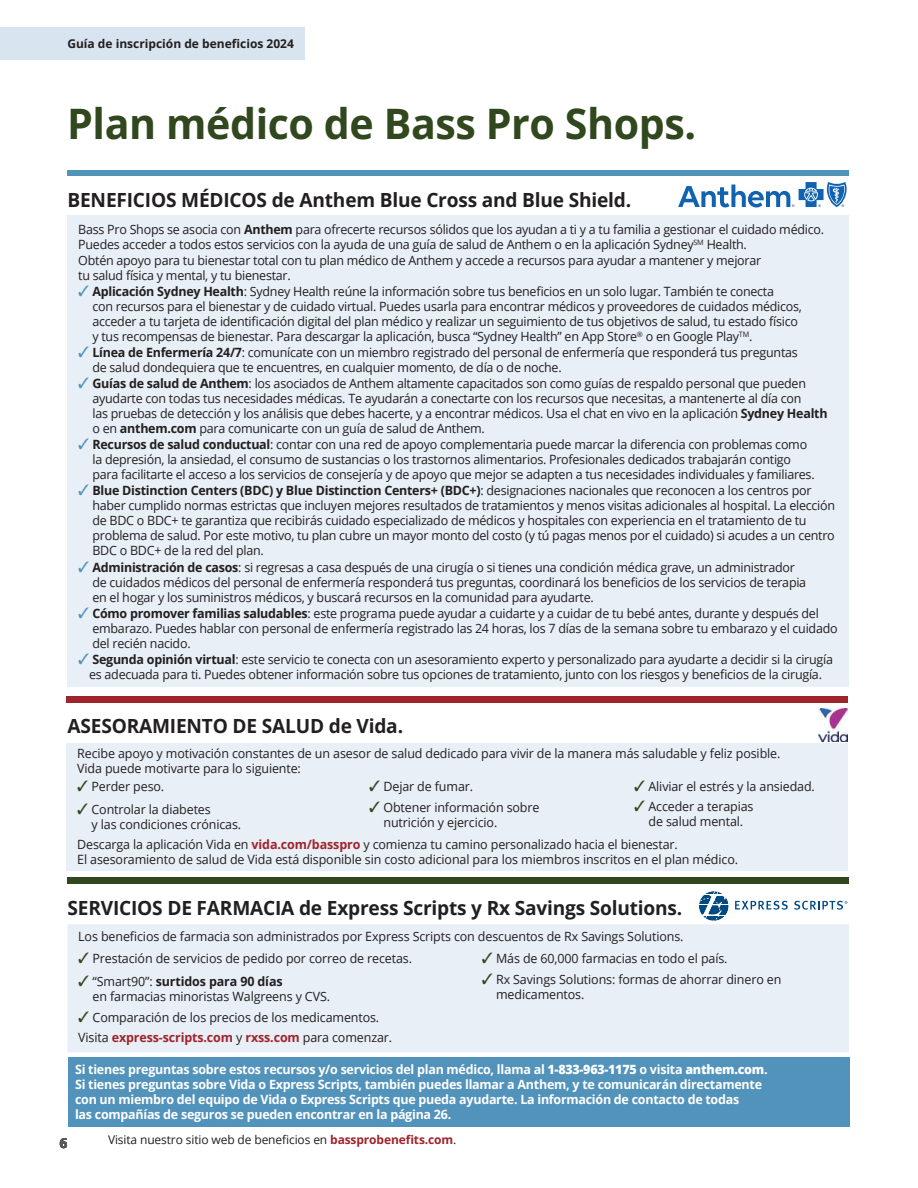
<style>
.page{position:relative;width:918px;height:1188px;background:#fff}
.page>*{position:absolute;margin:0;border:0;box-sizing:border-box;transform-origin:0 0}
.t1{font:700 42px "Open Sans";letter-spacing:-.01em;color:#31471e}
.t2{font:700 19.5px "Open Sans";letter-spacing:-.01em;color:#221f1f}
.t3{font:700 13.5px "Open Sans";color:#57585a}
.t4{font:12.75px/15px "Open Sans";letter-spacing:-.02em;color:#221f1f}
.t5{font:700 12.75px/15px "Open Sans";letter-spacing:-.02em;color:#fff}
.t6{font:12px "Open Sans";letter-spacing:-.01em;color:#221f1f}
.t7{font:700 12px "Open Sans";color:#221f1f}
.s1{font-weight:700}
.s2{color:#5293bc}
.s3{color:#31471e}
.s4{font-weight:700;color:#a0242b}
.s5{font-weight:800}
</style>
<div class="page">
<div style="left:68px;top:170px;width:781px;height:5px;background:#5293bc"></div>
<div style="left:68px;top:216px;width:781px;height:474px;background:#e8eff6"></div>
<div style="left:68px;top:687px;width:781px;height:6px;background:#fff"></div>
<svg style="left:678px;top:182px;width:169px;height:25px"></svg>
<img style="left:819px;top:709px;width:28px;height:33px">
<div style="left:66px;top:696px;width:782px;height:7px;background:#a0242b"></div>
<div style="left:66px;top:744px;width:782px;height:127px;background:#e8eff6"></div>
<svg style="left:735px;top:901px;width:53px;height:9px"></svg>
<svg style="left:794px;top:901px;width:53px;height:9px"></svg>
<svg style="left:699px;top:891px;width:30px;height:30px"></svg>
<div style="left:0;top:27px;width:305px;height:32px;background:#d8e4ef"></div>
<div style="left:68px;top:877px;width:781px;height:7px;background:#31471e"></div>
<div style="left:68px;top:924px;width:781px;height:128px;background:#e8eff6"></div>
<div style="left:68px;top:1057px;width:781px;height:69px;background:#5293bc"></div>
<p class="t7" style="left:67px;top:35px;width:228px">Guía de inscripción de bene昀椀cios 2024</p>
<h1 class="t1" style="left:67px;top:95px;width:631px">Plan médico de Bass Pro Shops.</h1>
<h2 class="t2" style="left:68px;top:187px;width:565px">BENEFICIOS MÉDICOS de Anthem Blue Cross and Blue Shield.</h2>
<p class="t4" style="left:78px;top:221px;width:747px">Bass Pro Shops se asocia con <span class="s1">Anthem</span> para ofrecerte recursos sólidos que los ayudan a ti y a tu familia a gestionar el cuidado médico.<br>Puedes acceder a todos estos servicios con la ayuda de una guía de salud de Anthem o en la aplicación Sydney<sup>SM</sup> Health.<br>Obtén apoyo para tu bienestar total con tu plan médico de Anthem y accede a recursos para ayudar a mantener y mejorar<br>tu salud física y mental, y tu bienestar.</p>
<p class="t4" style="left:92px;top:284px;width:711px;text-indent:-14px"><span class="s2">✓</span> <span class="s1">Aplicación Sydney Health</span>: Sydney Health reúne la información sobre tus bene昀椀cios en un solo lugar. También te conecta<br>con recursos para el bienestar y de cuidado virtual. Puedes usarla para encontrar médicos y proveedores de cuidados médicos, acceder a tu tarjeta de identi昀椀cación digital del plan médico y realizar un seguimiento de tus objetivos de salud, tu estado físico y tus recompensas de bienestar. Para descargar la aplicación, busca “Sydney Health” en App Store<sup>®</sup> o en Google Play<sup>TM</sup>.</p>
<p class="t4" style="left:92px;top:345px;width:707px;text-indent:-14px"><span class="s2">✓</span> <span class="s1">Línea de Enfermería 24/7</span>: comunícate con un miembro registrado del personal de enfermería que responderá tus preguntas de salud dondequiera que te encuentres, en cualquier momento, de día o de noche.</p>
<p class="t4" style="left:92px;top:376px;width:737px;text-indent:-14px"><span class="s2">✓</span> <span class="s1">Guías de salud de Anthem</span>: los asociados de Anthem altamente capacitados son como guías de respaldo personal que pueden ayudarte con todas tus necesidades médicas. Te ayudarán a conectarte con los recursos que necesitas, a mantenerte al día con<br>las pruebas de detección y los análisis que debes hacerte, y a encontrar médicos. Usa el chat en vivo en la aplicación <span class="s1">Sydney Health </span>o en <span class="s1">anthem.com</span> para comunicarte con un guía de salud de Anthem.</p>
<p class="t4" style="left:92px;top:437px;width:724px;text-indent:-14px"><span class="s2">✓</span> <span class="s1">Recursos de salud conductual</span>: contar con una red de apoyo complementaria puede marcar la diferencia con problemas como la depresión, la ansiedad, el consumo de sustancias o los trastornos alimentarios. Profesionales dedicados trabajarán contigo para facilitarte el acceso a los servicios de consejería y de apoyo que mejor se adapten a tus necesidades individuales y familiares.</p>
<p class="t4" style="left:92px;top:483px;width:744px;text-indent:-14px"><span class="s2">✓</span> <span class="s1">Blue Distinction Centers (BDC) y Blue Distinction Centers+ (BDC+)</span>: designaciones nacionales que reconocen a los centros por haber cumplido normas estrictas que incluyen mejores resultados de tratamientos y menos visitas adicionales al hospital. La elección de BDC o BDC+ te garantiza que recibirás cuidado especializado de médicos y hospitales con experiencia en el tratamiento de tu problema de salud. Por este motivo, tu plan cubre un mayor monto del costo (y tú pagas menos por el cuidado) si acudes a un centro BDC o BDC+ de la red del plan.</p>
<p class="t4" style="left:92px;top:559px;width:715px;text-indent:-14px"><span class="s2">✓</span> <span class="s1">Administración de casos</span>: si regresas a casa después de una cirugía o si tienes una condición médica grave, un administrador de cuidados médicos del personal de enfermería responderá tus preguntas, coordinará los bene昀椀cios de los servicios de terapia en el hogar y los suministros médicos, y buscará recursos en la comunidad para ayudarte.</p>
<p class="t4" style="left:92px;top:605px;width:747px;text-indent:-14px"><span class="s2">✓</span> <span class="s1">Cómo promover familias saludables</span>: este programa puede ayudar a cuidarte y a cuidar de tu bebé antes, durante y después del embarazo. Puedes hablar con personal de enfermería registrado las 24 horas, los 7 días de la semana sobre tu embarazo y el cuidado del recién nacido.</p>
<p class="t4" style="left:78px;top:651px;width:756px;text-align:center"><span class="s2">✓</span> <span class="s1">Segunda opinión virtual</span>: este servicio te conecta con un asesoramiento experto y personalizado para ayudarte a decidir si la cirugía es adecuada para ti. Puedes obtener información sobre tus opciones de tratamiento, junto con los riesgos y bene昀椀cios de la cirugía.</p>
<h2 class="t2" style="left:68px;top:713px;width:337px">ASESORAMIENTO DE SALUD de Vida.</h2>
<p class="t4" style="left:77px;top:745px;width:705px">Recibe apoyo y motivación constantes de un asesor de salud dedicado para vivir de la manera más saludable y feliz posible.<br>Vida puede motivarte para lo siguiente:</p>
<p class="t4" style="left:77px;top:779px;width:89px"><span class="s3">✓</span> Perder peso.</p>
<p class="t4" style="left:92px;top:801px;width:151px;text-indent:-14px"><span class="s3">✓</span> Controlar la diabetes<br>y las condiciones crónicas.</p>
<p class="t4" style="left:634px;top:779px;width:182px"><span class="s3">✓</span> Aliviar el estrés y la ansiedad.</p>
<p class="t4" style="left:634px;top:798px;width:121px;text-align:center"><span class="s3">✓</span> Acceder a terapias de salud mental.</p>
<p class="t4" style="left:77px;top:836px;width:662px">Descarga la aplicación Vida en <span class="s4">vida.com/basspro</span> y comienza tu camino personalizado hacia el bienestar.<br>El asesoramiento de salud de Vida está disponible sin costo adicional para los miembros inscritos en el plan médico.</p>
<p class="t4" style="left:369px;top:779px;width:105px"><span class="s3">✓</span> Dejar de fumar.</p>
<p class="t4" style="left:383px;top:800px;width:157px;text-indent:-14px"><span class="s3">✓</span> Obtener información sobre nutrición y ejercicio.</p>
<h2 class="t2" style="left:68px;top:895px;width:616px">SERVICIOS DE FARMACIA de Express Scripts y Rx Savings Solutions.</h2>
<p class="t3" style="left:60px;top:1137px;width:9px">6</p>
<p class="t4" style="left:78px;top:928px;width:607px">Los bene昀椀cios de farmacia son administrados por Express Scripts con descuentos de Rx Savings Solutions.</p>
<p class="t4" style="left:78px;top:951px;width:335px"><span class="s3">✓</span> Prestación de servicios de pedido por correo de recetas.</p>
<p class="t4" style="left:482px;top:951px;width:247px"><span class="s3">✓</span> Más de 60,000 farmacias en todo el país.</p>
<p class="t4" style="left:93px;top:973px;width:239px;text-indent:-14px"><span class="s3">✓</span> “Smart90”: <span class="s1">surtidos para 90 días<br></span>en farmacias minoristas Walgreens y CVS.</p>
<p class="t4" style="left:496px;top:972px;width:287px;text-indent:-14px"><span class="s3">✓</span> Rx Savings Solutions: formas de ahorrar dinero en medicamentos.</p>
<p class="t4" style="left:78px;top:1006px;width:315px;line-height:20.4px"><span class="s3">✓</span> Comparación de los precios de los medicamentos.<br>Visita <span class="s4">express-scripts.com</span> y <span class="s4">rxss.com</span> para comenzar.</p>
<p class="t5" style="left:75px;top:1062px;width:694px">Si tienes preguntas sobre estos recursos y/o servicios del plan médico, llama al <span class="s5">1-833-963-1175</span> o visita <span class="s5">anthem.com</span>.<br>Si tienes preguntas sobre Vida o Express Scripts, también puedes llamar a Anthem, y te comunicarán directamente con un miembro del equipo de Vida o Express Scripts que pueda ayudarte. La información de contacto de todas<br>las compañías de seguros se pueden encontrar en la página 26.</p>
<p class="t6" style="left:108px;top:1132px;width:350px">Visita nuestro sitio web de bene昀椀cios en <span class="s4">bassprobene昀椀ts.com</span>.</p>
</div>
